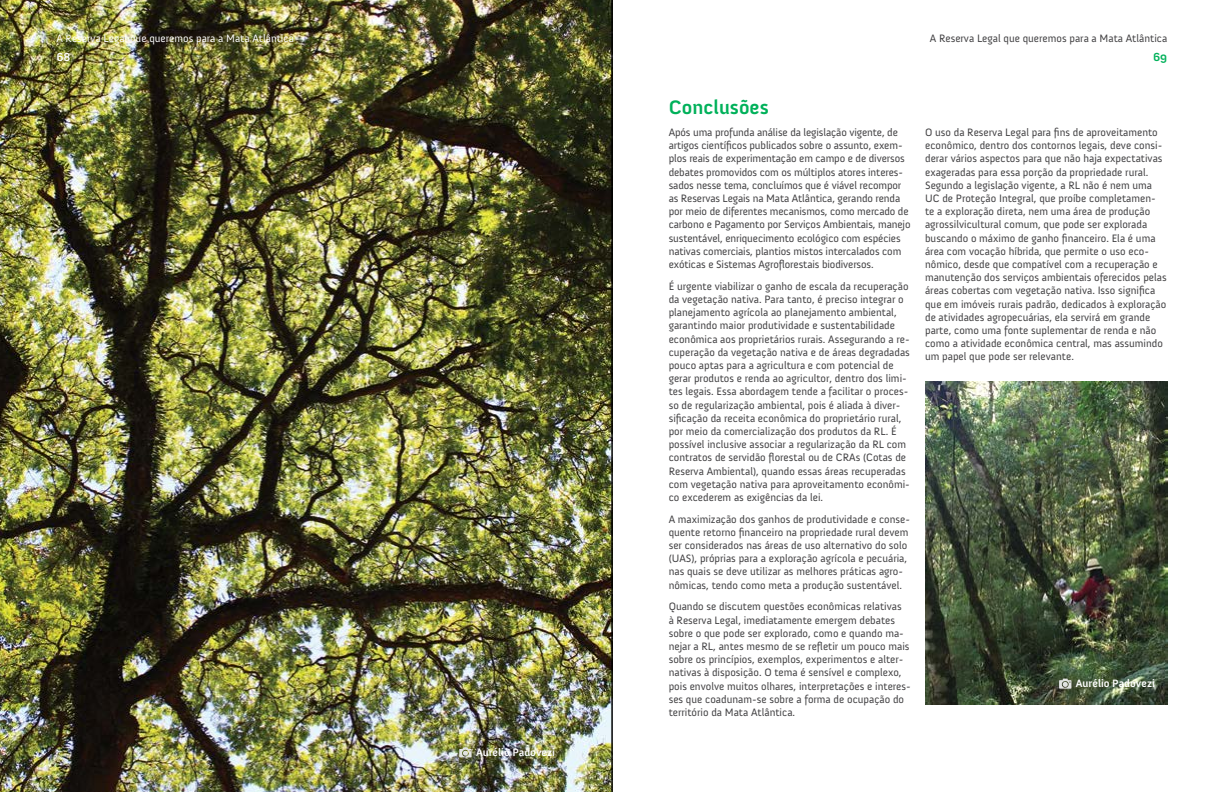
<style>
.page{position:relative;width:1224px;height:792px;background:#fff}
.page>*{position:absolute;margin:0;border:0;box-sizing:border-box;transform-origin:0 0}
.t1{font:700 20px "Anivers";color:#00b15a}
.t2{font:700 12px "Anivers";color:#00b15a}
.t3{font:700 12px "Anivers";color:#fff}
.t4{font:11px/13.2px "Anivers";color:#414042}
.t5{font:11px "Anivers";color:#fff}
.t6{font:700 11px "Anivers";color:#fff}
</style>
<div class="page">
<img style="left:0;top:0;width:612px;height:792px">
<img style="left:925px;top:381px;width:242px;height:323px">
<svg style="left:459px;top:747px;width:13px;height:10px"></svg>
<svg style="left:1059px;top:679px;width:12px;height:10px"></svg>
<hr style="left:612px;top:0;width:1px;height:792px;background:#000">
<p class="t5" style="left:56px;top:33px;width:239px">A Reserva Legal que queremos para a Mata Atlântica</p>
<p class="t3" style="left:56px;top:51px;width:16px">68</p>
<p class="t6" style="left:476px;top:746px;width:81px">Aurélio Padovezi</p>
<h1 class="t1" style="left:669px;top:97px;width:102px">Conclusões</h1>
<p class="t4" style="left:669px;top:126px;width:243px">Após uma profunda análise da legislação vigente, de artigos científicos publicados sobre o assunto, exem&shy;plos reais de experimentação em campo e de diversos debates promovidos com os múltiplos atores interes&shy;sados nesse tema, concluímos que é viável recompor as Reservas Legais na Mata Atlântica, gerando renda por meio de diferentes mecanismos, como mercado de carbono e Pagamento por Serviços Ambientais, manejo sustentável, enriquecimento ecológico com espécies nativas comerciais, plantios mistos intercalados com exóticas e Sistemas Agroflorestais biodiversos.</p>
<p class="t4" style="left:669px;top:280px;width:243px">É urgente viabilizar o ganho de escala da recuperação da vegetação nativa. Para tanto, é preciso integrar o planejamento agrícola ao planejamento ambiental, garantindo maior produtividade e sustentabilidade econômica aos proprietários rurais. Assegurando a re&shy;cuperação da vegetação nativa e de áreas degradadas pouco aptas para a agricultura e com potencial de gerar produtos e renda ao agricultor, dentro dos limi&shy;tes legais. Essa abordagem tende a facilitar o proces&shy;so de regularização ambiental, pois é aliada à diver&shy;sificação da receita econômica do proprietário rural, por meio da comercialização dos produtos da RL. É possível inclusive associar a regularização da RL com contratos de servidão florestal ou de CRAs (Cotas de Reserva Ambiental), quando essas áreas recuperadas com vegetação nativa para aproveitamento econômi&shy;co excederem as exigências da lei.</p>
<p class="t4" style="left:669px;top:512px;width:243px">A maximização dos ganhos de produtividade e conse&shy;quente retorno financeiro na propriedade rural devem ser considerados nas áreas de uso alternativo do solo (UAS), próprias para a exploração agrícola e pecuária, nas quais se deve utilizar as melhores práticas agro&shy;nômicas, tendo como meta a produção sustentável.</p>
<p class="t4" style="left:669px;top:600px;width:244px">Quando se discutem questões econômicas relativas<br>à Reserva Legal, imediatamente emergem debates sobre o que pode ser explorado, como e quando ma&shy;nejar a RL, antes mesmo de se refletir um pouco mais sobre os princípios, exemplos, experimentos e alter&shy;nativas à disposição. O tema é sensível e complexo, pois envolve muitos olhares, interpretações e interes&shy;ses que coadunam-se sobre a forma de ocupação do território da Mata Atlântica.</p>
<p class="t4" style="left:930px;top:32px;width:239px">A Reserva Legal que queremos para a Mata Atlântica</p>
<p class="t2" style="left:1153px;top:51px;width:16px">69</p>
<p class="t4" style="left:925px;top:126px;width:243px">O uso da Reserva Legal para fins de aproveitamento econômico, dentro dos contornos legais, deve consi&shy;derar vários aspectos para que não haja expectativas exageradas para essa porção da propriedade rural.<br>Segundo a legislação vigente, a RL não é nem uma UC de Proteção Integral, que proíbe completamen&shy;te a exploração direta, nem uma área de produção agrossilvicultural comum, que pode ser explorada buscando o máximo de ganho financeiro. Ela é uma área com vocação híbrida, que permite o uso eco&shy;nômico, desde que compatível com a recuperação e manutenção dos serviços ambientais oferecidos pelas áreas cobertas com vegetação nativa. Isso significa que em imóveis rurais padrão, dedicados à exploração de atividades agropecuárias, ela servirá em grande parte, como uma fonte suplementar de renda e não como a atividade econômica central, mas assumindo um papel que pode ser relevante.</p>
<p class="t6" style="left:1076px;top:678px;width:81px">Aurélio Padovezi</p>
</div>
